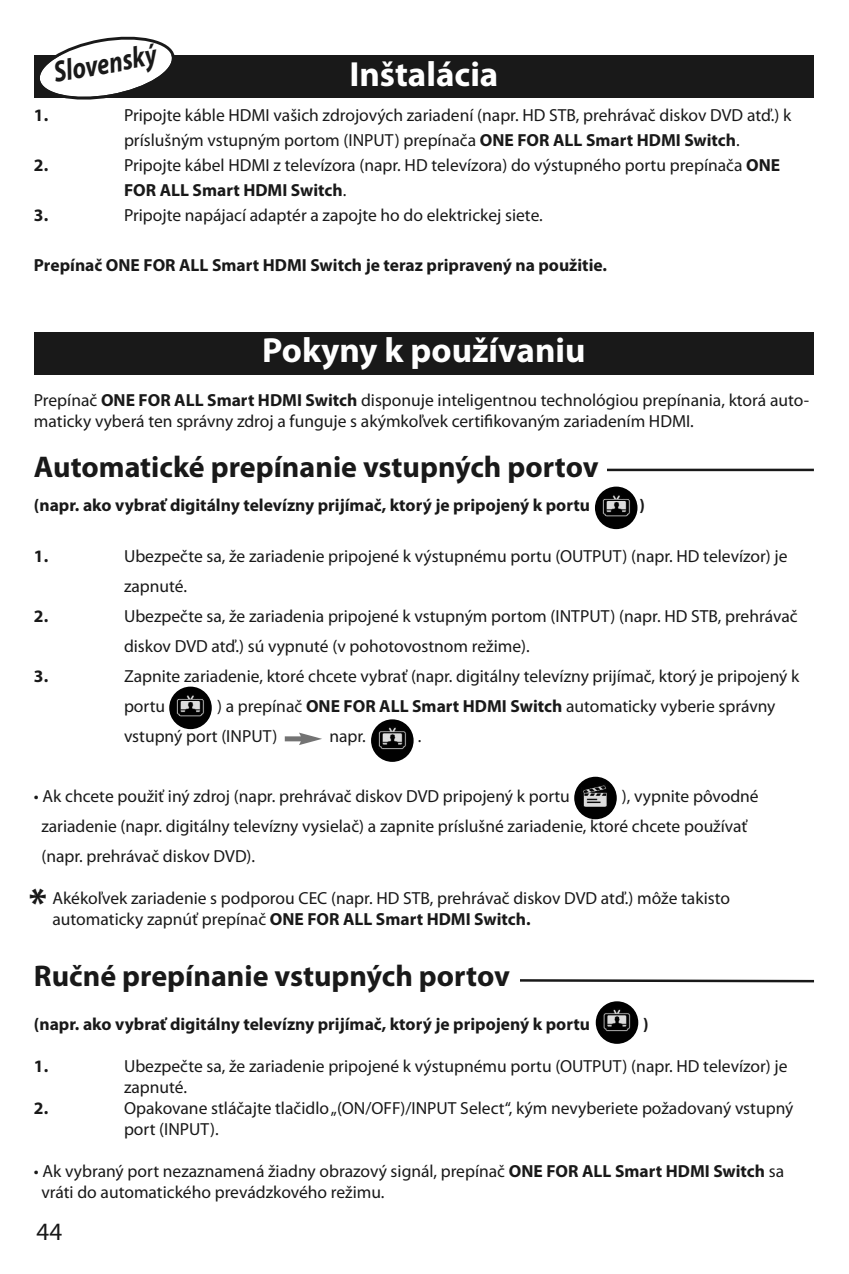
<style>
.page{position:relative;width:849px;height:1274px;background:#fff}
.page>*{position:absolute;margin:0;border:0;box-sizing:border-box;transform-origin:0 0}
.t1{font:700 40px "Myriad Pro";color:#191919}
.t2{font:700 35px "Myriad Pro";color:#fff}
.t3{font:700 30px "Myriad Pro";color:#191919}
.t4{font:italic 700 30px "Myriad Pro";color:#191919;scale:.8 1}
.t5{font:25px "Myriad Pro";color:#191919}
.t6{font:17.5px/30px "Myriad Pro";color:#191919}
.t7{font:700 17.5px "Myriad Pro";color:#191919}
.s1{font-weight:700}
</style>
<div class="page">
<svg style="left:520px;top:979px;width:294px;height:4px"></svg>
<div style="left:34px;top:332px;width:779px;height:42px;background:#191919"></div>
<div style="left:34px;top:55px;width:779px;height:43px;background:#191919"></div>
<svg style="left:40px;top:36px;width:135px;height:64px"></svg>
<hr style="left:34px;top:469px;width:779px;height:2px;background:#191919">
<div style="left:33px;top:450px;width:573px;height:38px;background:#fff"></div>
<img style="left:595px;top:486px;width:42px;height:43px;border-radius:50%">
<img style="left:371px;top:719px;width:42px;height:43px;border-radius:50%">
<img style="left:169px;top:686px;width:43px;height:43px;border-radius:50%">
<img style="left:595px;top:1001px;width:43px;height:43px;border-radius:50%">
<svg style="left:285px;top:732px;width:37px;height:13px"></svg>
<img style="left:574px;top:777px;width:42px;height:42px;border-radius:50%">
<h3 class="t4" style="left:52px;top:61px;width:131px;rotate:-10deg">Slovenský</h3>
<h2 class="t2" style="left:349px;top:61px;width:150px">Inštalácia</h2>
<p class="t7" style="left:34px;top:109px;width:16px">1.</p>
<p class="t6" style="left:124px;top:104px;width:669px;line-height:25px">Pripojte káble HDMI vašich zdrojových zariadení (napr. HD STB, prehrávač diskov DVD atď.) k príslušným vstupným portom (INPUT) prepínača <span class="s1">ONE FOR ALL Smart HDMI Switch</span>.</p>
<p class="t7" style="left:34px;top:159px;width:16px">2.</p>
<p class="t6" style="left:124px;top:154px;width:657px;line-height:25px">Pripojte kábel HDMI z televízora (napr. HD televízora) do výstupného portu prepínača <span class="s1">ONE<br>FOR ALL Smart HDMI Switch</span>.</p>
<p class="t7" style="left:34px;top:209px;width:16px">3.</p>
<p class="t6" style="left:124px;top:202px;width:420px">Pripojte napájací adaptér a zapojte ho do elektrickej siete.</p>
<p class="t7" style="left:34px;top:259px;width:574px">Prepínač ONE FOR ALL Smart HDMI Switch je teraz pripravený na použitie.</p>
<h2 class="t2" style="left:262px;top:337px;width:325px">Pokyny k používaniu</h2>
<p class="t6" style="left:34px;top:391px;width:776px;line-height:21px">Prepínač <span class="s1">ONE FOR ALL Smart HDMI Switch</span> disponuje inteligentnou technológiou prepínania, ktorá auto&shy;maticky vyberá ten správny zdroj a funguje s akýmkoľvek certifikovaným zariadením HDMI.</p>
<h3 class="t3" style="left:34px;top:456px;width:566px">Automatické prepínanie vstupných portov</h3>
<p class="t7" style="left:34px;top:499px;width:557px">(napr. ako vybrať digitálny televízny prijímač, ktorý je pripojený k portu</p>
<p class="t7" style="left:639px;top:499px;width:7px">)</p>
<p class="t7" style="left:34px;top:550px;width:16px">1.</p>
<p class="t6" style="left:124px;top:543px;width:665px">Ubezpečte sa, že zariadenie pripojené k výstupnému portu (OUTPUT) (napr. HD televízor) je zapnuté.</p>
<p class="t7" style="left:34px;top:610px;width:16px">2.</p>
<p class="t6" style="left:124px;top:603px;width:675px">Ubezpečte sa, že zariadenia pripojené k vstupným portom (INTPUT) (napr. HD STB, prehrávač diskov DVD atď.) sú vypnuté (v pohotovostnom režime).</p>
<p class="t7" style="left:34px;top:670px;width:16px">3.</p>
<p class="t6" style="left:124px;top:663px;width:677px">Zapnite zariadenie, ktoré chcete vybrať (napr. digitálny televízny prijímač, ktorý je pripojený k portu</p>
<p class="t6" style="left:124px;top:693px;width:653px;text-indent:93px">) a prepínač <span class="s1">ONE FOR ALL Smart HDMI Switch</span> automaticky vyberie správny vstupný port (INPUT)</p>
<p class="t6" style="left:329px;top:723px;width:38px">napr.</p>
<p class="t6" style="left:418px;top:723px;width:5px">.</p>
<p class="t6" style="left:34px;top:783px;width:537px">• Ak chcete použiť iný zdroj (napr. prehrávač diskov DVD pripojený k portu</p>
<p class="t6" style="left:41px;top:783px;width:718px;text-indent:580px">), vypnite pôvodné zariadenie (napr. digitálny televízny vysielač) a zapnite príslušné zariadenie, ktoré chcete používať (napr. prehrávač diskov DVD).</p>
<p class="t6" style="left:52px;top:889px;width:679px;line-height:21px;text-indent:-19px">* Akékoľvek zariadenie s podporou CEC (napr. HD STB, prehrávač diskov DVD atď.) môže takisto automaticky zapnúť prepínač <span class="s1">ONE FOR ALL Smart HDMI Switch.</span></p>
<h1 class="t1" style="left:29px;top:887px;width:20px">*</h1>
<h3 class="t3" style="left:34px;top:965px;width:477px">Ručné prepínanie vstupných portov</h3>
<p class="t7" style="left:34px;top:1018px;width:557px">(napr. ako vybrať digitálny televízny prijímač, ktorý je pripojený k portu</p>
<p class="t7" style="left:643px;top:1018px;width:7px">)</p>
<p class="t7" style="left:34px;top:1060px;width:16px">1.</p>
<p class="t6" style="left:124px;top:1057px;width:665px;line-height:21px">Ubezpečte sa, že zariadenie pripojené k výstupnému portu (OUTPUT) (napr. HD televízor) je zapnuté.</p>
<p class="t7" style="left:34px;top:1102px;width:16px">2.</p>
<p class="t6" style="left:124px;top:1099px;width:671px;line-height:21px">Opakovane stláčajte tlačidlo„(ON/OFF)/INPUT Select“, kým nevyberiete požadovaný vstupný port (INPUT).</p>
<p class="t6" style="left:41px;top:1162px;width:744px;line-height:21px;text-indent:-7px">• Ak vybraný port nezaznamená žiadny obrazový signál, prepínač <span class="s1">ONE FOR ALL Smart HDMI Switch</span> sa vráti do automatického prevádzkového režimu.</p>
<h3 class="t5" style="left:36px;top:1222px;width:27px">44</h3>
</div>
